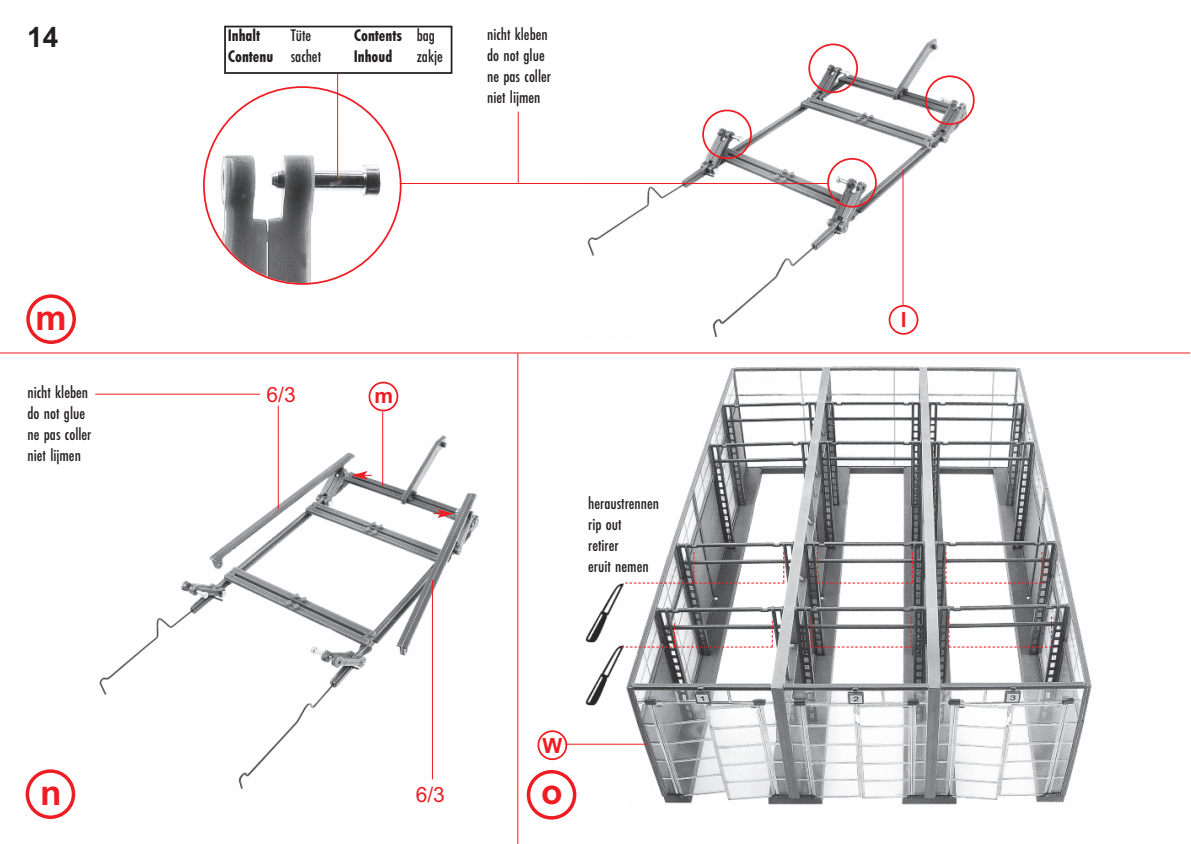
<style>
.page{position:relative;width:1191px;height:844px;background:#fff}
.page>*{position:absolute;margin:0;border:0;box-sizing:border-box;transform-origin:0 0}
.t1{font:700 35px "Arial";color:#ee1d23}
.t2{font:700 28px "Arial";color:#231f20}
.t3{font:21px "Arial";color:#ee1d23}
.t4{font:700 21px "Arial";color:#ee1d23}
.t5{font:17.5px/21px "Futura EF Medium Con";color:#231f20}
.t6{font:17.5px "Futura EF Bold Con";color:#231f20}
.s1{font-family:"Futura EF Medium Con"}
</style>
<div class="page">
<img style="left:587px;top:38px;width:388px;height:300px">
<img style="left:99px;top:432px;width:380px;height:357px">
<img style="left:622px;top:366px;width:470px;height:439px">
<svg style="left:203px;top:86px;width:198px;height:199px"></svg>
<svg style="left:702px;top:109px;width:50px;height:50px"></svg>
<svg style="left:808px;top:43px;width:50px;height:50px"></svg>
<svg style="left:827px;top:158px;width:50px;height:49px"></svg>
<svg style="left:925px;top:75px;width:49px;height:50px"></svg>
<hr style="left:517px;top:353px;width:1px;height:490px;background:#ee1d23">
<hr style="left:0;top:352px;width:1190px;height:1px;background:#ee1d23">
<hr style="left:278px;top:405px;width:1px;height:104px;background:#ee1d23">
<hr style="left:382px;top:411px;width:1px;height:75px;background:#ee1d23">
<svg style="left:351px;top:471px;width:21px;height:8px"></svg>
<svg style="left:433px;top:509px;width:20px;height:9px"></svg>
<hr style="left:565px;top:743px;width:83px;height:1px;background:#ee1d23">
<hr style="left:432px;top:580px;width:1px;height:199px;background:#ee1d23">
<hr style="left:337px;top:74px;width:1px;height:105px;background:#ee1d23">
<hr style="left:518px;top:112px;width:1px;height:71px;background:#ee1d23">
<hr style="left:400px;top:183px;width:427px;height:1px;background:#ee1d23">
<hr style="left:95px;top:393px;width:165px;height:1px;background:#ee1d23">
<hr style="left:902px;top:169px;width:1px;height:136px;background:#ee1d23">
<svg style="left:26px;top:294px;width:50px;height:50px"></svg>
<svg style="left:26px;top:769px;width:49px;height:49px"></svg>
<svg style="left:527px;top:770px;width:49px;height:49px"></svg>
<svg style="left:537px;top:730px;width:30px;height:29px"></svg>
<svg style="left:888px;top:305px;width:30px;height:29px"></svg>
<svg style="left:368px;top:381px;width:30px;height:30px"></svg>
<div style="left:585px;top:580px;width:39px;height:64px;background:#fff"></div>
<img style="left:585px;top:583px;width:39px;height:59px">
<div style="left:585px;top:643px;width:39px;height:63px;background:#fff"></div>
<img style="left:585px;top:645px;width:39px;height:60px">
<svg style="left:621px;top:620px;width:152px;height:27px"></svg>
<svg style="left:810px;top:616px;width:101px;height:31px"></svg>
<svg style="left:948px;top:616px;width:104px;height:31px"></svg>
<svg style="left:945px;top:552px;width:97px;height:31px"></svg>
<svg style="left:817px;top:552px;width:96px;height:31px"></svg>
<svg style="left:625px;top:552px;width:159px;height:31px"></svg>
<div style="left:224px;top:26px;width:228px;height:48px;border:2px solid #231f20"></div>
<h2 class="t2" style="left:27px;top:21px;width:33px">14</h2>
<p class="t6" style="left:228px;top:29px;width:34px">Inhalt</p>
<p class="t5" style="left:291px;top:26px;width:22px">Tüte</p>
<p class="t6" style="left:354px;top:29px;width:83px">Contents <span class="s1">bag</span></p>
<p class="t6" style="left:228px;top:50px;width:95px">Contenu <span class="s1">sachet</span></p>
<p class="t6" style="left:354px;top:50px;width:40px">Inhoud</p>
<p class="t5" style="left:417px;top:47px;width:28px">zakje</p>
<p class="t5" style="left:487px;top:25px;width:65px">nicht kleben do not glue ne pas coller niet lijmen</p>
<h1 class="t1" style="left:36px;top:297px;width:33px">m</h1>
<p class="t5" style="left:27px;top:383px;width:65px">nicht kleben do not glue ne pas coller niet lijmen</p>
<p class="t3" style="left:266px;top:382px;width:31px">6/3</p>
<p class="t4" style="left:374px;top:383px;width:20px">m</p>
<p class="t5" style="left:588px;top:493px;width:72px">heraustrennen rip out<br>retirer<br>eruit nemen</p>
<p class="t4" style="left:542px;top:733px;width:21px">W</p>
<h1 class="t1" style="left:40px;top:772px;width:23px">n</h1>
<h1 class="t1" style="left:541px;top:771px;width:23px">o</h1>
<p class="t3" style="left:416px;top:782px;width:31px">6/3</p>
<p class="t4" style="left:901px;top:307px;width:7px">l</p>
</div>
